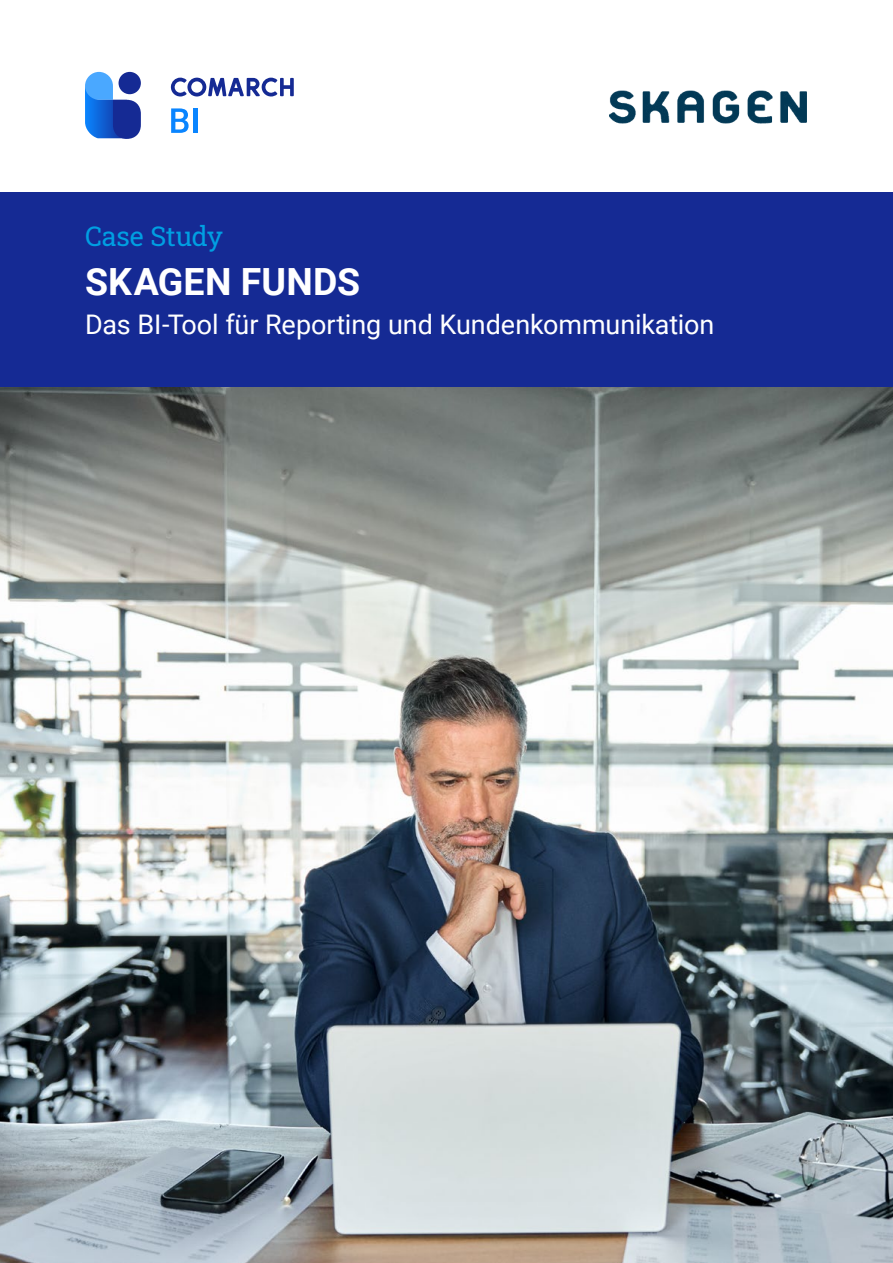
<style>
.page{position:relative;width:893px;height:1263px;background:#fff}
.page>*{position:absolute;margin:0;border:0;box-sizing:border-box;transform-origin:0 0}
.t1{font:700 37.5px "Roboto";letter-spacing:.005em;color:#fff}
.t2{font:27px "Roboto";letter-spacing:-.005em;color:#fff}
.t3{font:27px "Roboto Slab";letter-spacing:-.01em;color:#009fe2}
</style>
<div class="page">
<div style="left:0;top:192px;width:893px;height:195px;background:#152a94"></div>
<img style="left:0;top:387px;width:893px;height:876px">
<svg style="left:171px;top:78px;width:123px;height:19px"></svg>
<svg style="left:171px;top:108px;width:18px;height:25px"></svg>
<hr style="left:193px;top:108px;width:4px;height:25px;background:#0a85ff">
<svg style="left:85px;top:72px;width:42px;height:66px"></svg>
<div style="left:113px;top:100px;width:28px;height:38px;background:#152a94;border-radius:14px"></div>
<div style="left:119px;top:72px;width:22px;height:22px;background:#152a94;border-radius:50%"></div>
<img style="left:610px;top:90px;width:197px;height:34px">
<p class="t3" style="left:85px;top:218px;width:139px">Case Study</p>
<h1 class="t1" style="left:85px;top:256px;width:277px">SKAGEN FUNDS</h1>
<p class="t2" style="left:85px;top:306px;width:631px">Das BI-Tool für Reporting und Kundenkommunikation</p>
</div>
